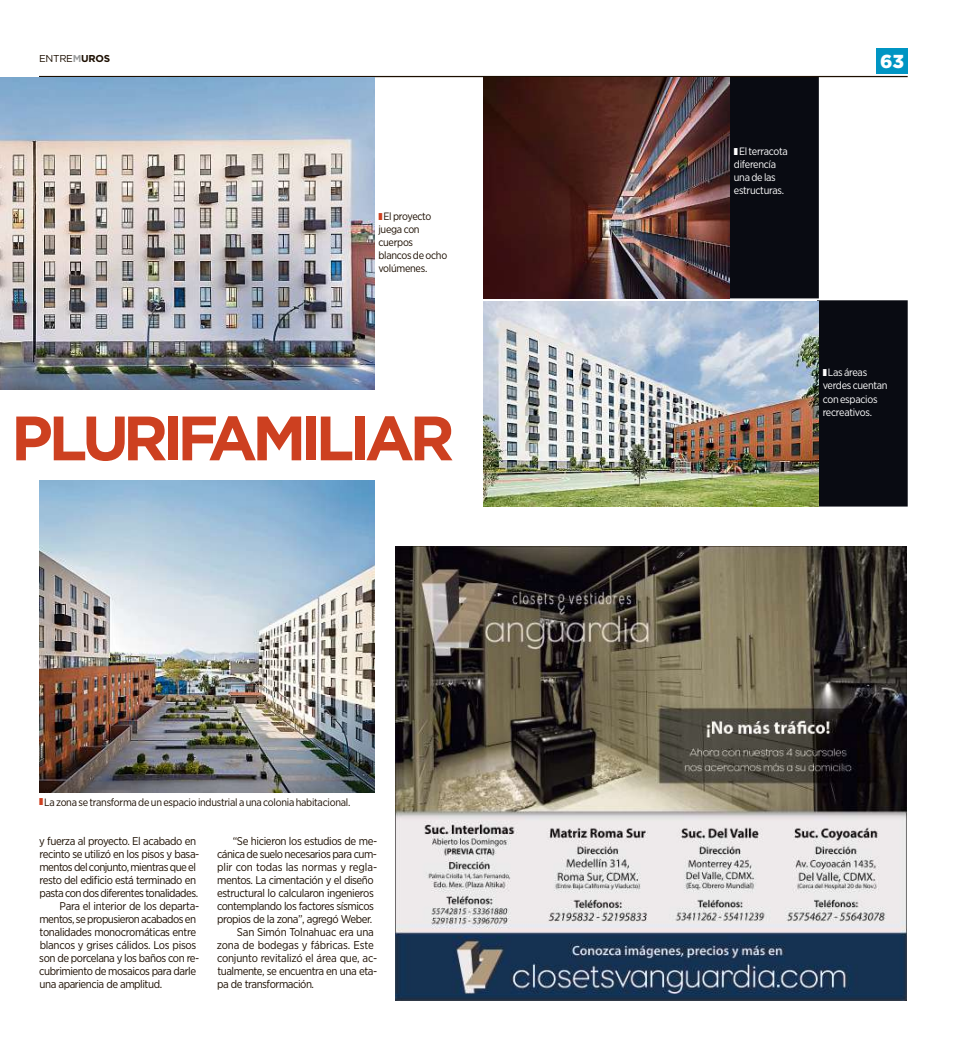
<style>
.page{position:relative;width:968px;height:1046px;background:#fff}
.page>*{position:absolute;margin:0;border:0;box-sizing:border-box;transform-origin:0 0}
.t1{font:700 62.5px "Gotham";letter-spacing:-.085em;color:#cd4020}
.t2{font:900 18.75px "Gotham";color:#fff}
.t3{font:11.25px "Gotham Narrow";letter-spacing:-.04em;color:#1c0e00}
.t4{font:11.25px "Gotham Narrow";letter-spacing:-.01em;color:#1c0e00}
.t5{font:11.25px "Gotham Narrow";letter-spacing:-.02em;color:#1c0e00}
.t6{font:11.25px "Gotham Narrow";letter-spacing:-.015em;color:#1c0e00}
.t7{font:10.62px/13px "Gotham Narrow";letter-spacing:-.025em;color:#1c0e00}
.t8{font:10.62px/13px "Gotham Narrow";letter-spacing:-.025em;color:#fff}
.t9{font:10px "Gotham";letter-spacing:-.025em;color:#1c0e00}
.s1{font-weight:700;color:#9d9fa0}
.s2{font-weight:700}
</style>
<div class="page">
<svg style="left:724px;top:77px;width:183px;height:429px;fill:#090b12"></svg>
<div style="left:876px;top:49px;width:31px;height:25px;background:#0095c3"></div>
<hr style="left:39px;top:76px;width:868px;height:1px;background:#1c0e00">
<img style="left:0;top:77px;width:374px;height:312px">
<img style="left:483px;top:301px;width:335px;height:205px">
<img style="left:483px;top:77px;width:246px;height:221px">
<img style="left:39px;top:480px;width:335px;height:312px">
<img style="left:396px;top:546px;width:510px;height:454px">
<svg style="left:734px;top:148px;width:3px;height:7px"></svg>
<svg style="left:823px;top:369px;width:3px;height:7px"></svg>
<p class="t9" style="left:39px;top:54px;width:73px">ENTRE<span class="s1">M</span><span class="s2">UROS</span></p>
<p class="t7" style="left:378px;top:210px;width:70px;text-indent:5px">El proyecto juega con cuerpos blancos de ocho volúmenes.</p>
<h1 class="t1" style="left:11px;top:402px;width:445px">plURifaMiliaR</h1>
<p class="t7" style="left:44px;top:795px;width:308px">La zona se transforma de un espacio industrial a una colonia habitacional.</p>
<p class="t3" style="left:39px;top:834px;width:158px">y fuerza al proyecto. El acabado en</p>
<p class="t3" style="left:39px;top:847px;width:161px">recinto se utilizó en los pisos y basa-</p>
<p class="t3" style="left:39px;top:860px;width:158px">mentos del conjunto, mientras que el</p>
<p class="t3" style="left:39px;top:873px;width:158px">resto del edificio está terminado en</p>
<p class="t3" style="left:39px;top:886px;width:160px">pasta con dos diferentes tonalidades.</p>
<p class="t3" style="left:60px;top:899px;width:141px">Para el interior de los departa-</p>
<p class="t3" style="left:39px;top:912px;width:158px">mentos, se propusieron acabados en</p>
<p class="t3" style="left:40px;top:925px;width:158px">tonalidades monocromáticas entre</p>
<p class="t5" style="left:40px;top:938px;width:158px">blancos y grises cálidos. Los pisos</p>
<p class="t3" style="left:39px;top:951px;width:162px">son de porcelana y los baños con re-</p>
<p class="t3" style="left:39px;top:964px;width:158px">cubrimiento de mosaicos para darle</p>
<p class="t3" style="left:40px;top:977px;width:124px">una apariencia de amplitud.</p>
<p class="t3" style="left:233px;top:835px;width:146px">“Se hicieron los estudios de me-</p>
<p class="t3" style="left:217px;top:847px;width:161px">cánica de suelo necesarios para cum-</p>
<p class="t4" style="left:217px;top:860px;width:161px">plir con todas las normas y regla-</p>
<p class="t3" style="left:217px;top:873px;width:158px">mentos. La cimentación y el diseño</p>
<p class="t3" style="left:217px;top:886px;width:158px">estructural lo calcularon ingenieros</p>
<p class="t3" style="left:217px;top:899px;width:158px">contemplando los factores sísmicos</p>
<p class="t3" style="left:217px;top:912px;width:157px">propios de la zona”, agregó Weber.</p>
<p class="t5" style="left:237px;top:925px;width:138px">San Simón Tolnahuac era una</p>
<p class="t4" style="left:217px;top:938px;width:159px">zona de bodegas y fábricas. Este</p>
<p class="t6" style="left:217px;top:951px;width:162px">conjunto revitalizó el área que, ac-</p>
<p class="t3" style="left:217px;top:964px;width:161px">tualmente, se encuentra en una eta-</p>
<p class="t3" style="left:217px;top:977px;width:98px">pa de transformación.</p>
<p class="t8" style="left:733px;top:145px;width:55px;text-indent:5px">El terracota diferencía una de las estructuras.</p>
<h2 class="t2" style="left:880px;top:53px;width:25px">63</h2>
<p class="t8" style="left:822px;top:366px;width:66px;text-indent:5px">Las áreas verdes cuentan con espacios recreativos.</p>
</div>
